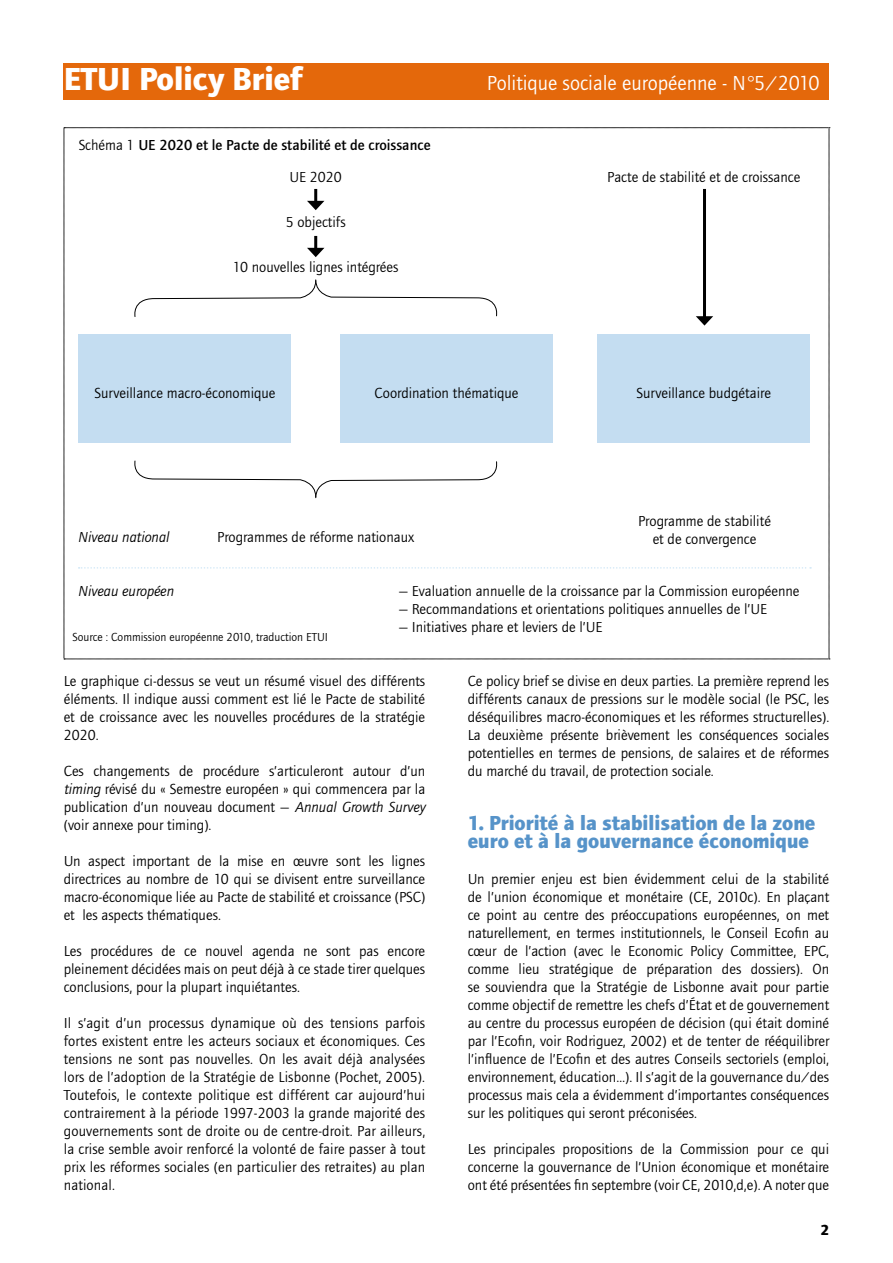
<style>
.page{position:relative;width:893px;height:1263px;background:#fff}
.page>*{position:absolute;margin:0;border:0;box-sizing:border-box;transform-origin:0 0}
.t1{font:700 33px "Foundry Journal";color:#fff}
.t2{font:700 21px/18px "Foundry Journal";color:#5693c9}
.t3{font:21px "Foundry Journal";color:#fff}
.t4{font:15px/18px "Foundry Journal";color:#000;text-align:justify}
.t5{font:500 15px "Foundry Journal";color:#000}
.t6{font:italic 15px "Foundry Journal";color:#000}
.t7{font:700 15px "Foundry Journal";color:#000}
.t8{font:12px "Foundry Journal";color:#000}
.s1{font-weight:400}
.s2{font-style:italic}
</style>
<div class="page">
<div style="left:64px;top:64px;width:765px;height:36px;background:#e4680b"></div>
<svg style="left:64px;top:127px;width:766px;height:533px"></svg>
<h1 class="t1" style="left:64px;top:59px;width:240px">ETUI Policy Brief</h1>
<h2 class="t3" style="left:487px;top:71px;width:334px">Politique sociale européenne - N°5/2010</h2>
<p class="t5" style="left:79px;top:137px;width:353px"><span class="s1">Schéma 1</span> UE 2020 et le Pacte de stabilité et de croissance</p>
<p class="t4" style="left:289px;top:168px;width:54px">UE 2020</p>
<p class="t4" style="left:286px;top:213px;width:62px">5 objectifs</p>
<p class="t4" style="left:233px;top:258px;width:167px">10 nouvelles lignes intégrées</p>
<p class="t4" style="left:607px;top:168px;width:195px">Pacte de stabilité et de croissance</p>
<p class="t4" style="left:95px;top:384px;width:182px">Surveillance macro-économique</p>
<p class="t4" style="left:375px;top:384px;width:145px">Coordination thématique</p>
<p class="t4" style="left:636px;top:384px;width:136px">Surveillance budgétaire</p>
<p class="t4" style="left:638px;top:512px;width:134px">Programme de stabilité</p>
<p class="t6" style="left:78px;top:528px;width:93px">Niveau national</p>
<p class="t4" style="left:653px;top:530px;width:105px">et de convergence</p>
<p class="t6" style="left:78px;top:582px;width:97px">Niveau européen</p>
<p class="t4" style="left:399px;top:582px;width:402px">— Evaluation annuelle de la croissance par la Commission européenne</p>
<p class="t4" style="left:399px;top:600px;width:370px">— Recommandations et orientations politiques annuelles de l’UE</p>
<p class="t4" style="left:399px;top:618px;width:205px">— Initiatives phare et leviers de l’UE</p>
<p class="t4" style="left:217px;top:528px;width:199px">Programmes de réforme nationaux</p>
<p class="t8" style="left:72px;top:630px;width:257px">Source : Commission européenne 2010, traduction ETUI</p>
<p class="t4" style="left:64px;top:672px;width:363px">Le graphique ci-dessus se veut un résumé visuel des différents éléments. Il indique aussi comment est lié le Pacte de stabilité et de croissance avec les nouvelles procédures de la stratégie 2020.</p>
<p class="t4" style="left:64px;top:762px;width:363px">Ces changements de procédure s’articuleront autour d’un <span class="s2">timing</span> révisé du « Semestre européen » qui commencera par la publication d’un nouveau document — <span class="s2">Annual Growth Survey </span>(voir annexe pour timing).</p>
<p class="t4" style="left:64px;top:852px;width:363px">Un aspect important de la mise en œuvre sont les lignes directrices au nombre de 10 qui se divisent entre surveillance macro-économique liée au Pacte de stabilité et croissance (PSC) et les aspects thématiques.</p>
<p class="t4" style="left:64px;top:942px;width:363px">Les procédures de ce nouvel agenda ne sont pas encore pleinement décidées mais on peut déjà à ce stade tirer quelques conclusions, pour la plupart inquiétantes.</p>
<p class="t4" style="left:64px;top:1014px;width:363px">Il s’agit d’un processus dynamique où des tensions parfois fortes existent entre les acteurs sociaux et économiques. Ces tensions ne sont pas nouvelles. On les avait déjà analysées lors de l’adoption de la Stratégie de Lisbonne (Pochet, 2005).<br>Toutefois, le contexte politique est différent car aujourd’hui contrairement à la période 1997-2003 la grande majorité des gouvernements sont de droite ou de centre-droit. Par ailleurs, la crise semble avoir renforcé la volonté de faire passer à tout prix les réformes sociales (en particulier des retraites) au plan national.</p>
<p class="t4" style="left:468px;top:672px;width:363px">Ce policy brief se divise en deux parties. La première reprend les différents canaux de pressions sur le modèle social (le PSC, les déséquilibres macro-économiques et les réformes structurelles).<br>La deuxième présente brièvement les conséquences sociales potentielles en termes de pensions, de salaires et de réformes du marché du travail, de protection sociale.</p>
<h2 class="t2" style="left:468px;top:813px;width:349px">1. Priorité à la stabilisation de la zone euro et à la gouvernance économique</h2>
<p class="t4" style="left:468px;top:870px;width:363px">Un premier enjeu est bien évidemment celui de la stabilité de l’union économique et monétaire (CE, 2010c). En plaçant ce point au centre des préoccupations européennes, on met naturellement, en termes institutionnels, le Conseil Ecofin au cœur de l’action (avec le Economic Policy Committee, EPC, comme lieu stratégique de préparation des dossiers). On se souviendra que la Stratégie de Lisbonne avait pour partie comme objectif de remettre les chefs d’État et de gouvernement au centre du processus européen de décision (qui était dominé par l’Ecofin, voir Rodriguez, 2002) et de tenter de rééquilibrer l’influence de l’Ecofin et des autres Conseils sectoriels (emploi, environnement, éducation…). Il s’agit de la gouvernance du/des processus mais cela a évidemment d’importantes conséquences sur les politiques qui seront préconisées.</p>
<p class="t4" style="left:468px;top:1140px;width:363px">Les principales propositions de la Commission pour ce qui concerne la gouvernance de l’Union économique et monétaire ont été présentées fin septembre (voir CE, 2010,d,e). A noter que</p>
<p class="t7" style="left:820px;top:1221px;width:10px">2</p>
</div>
